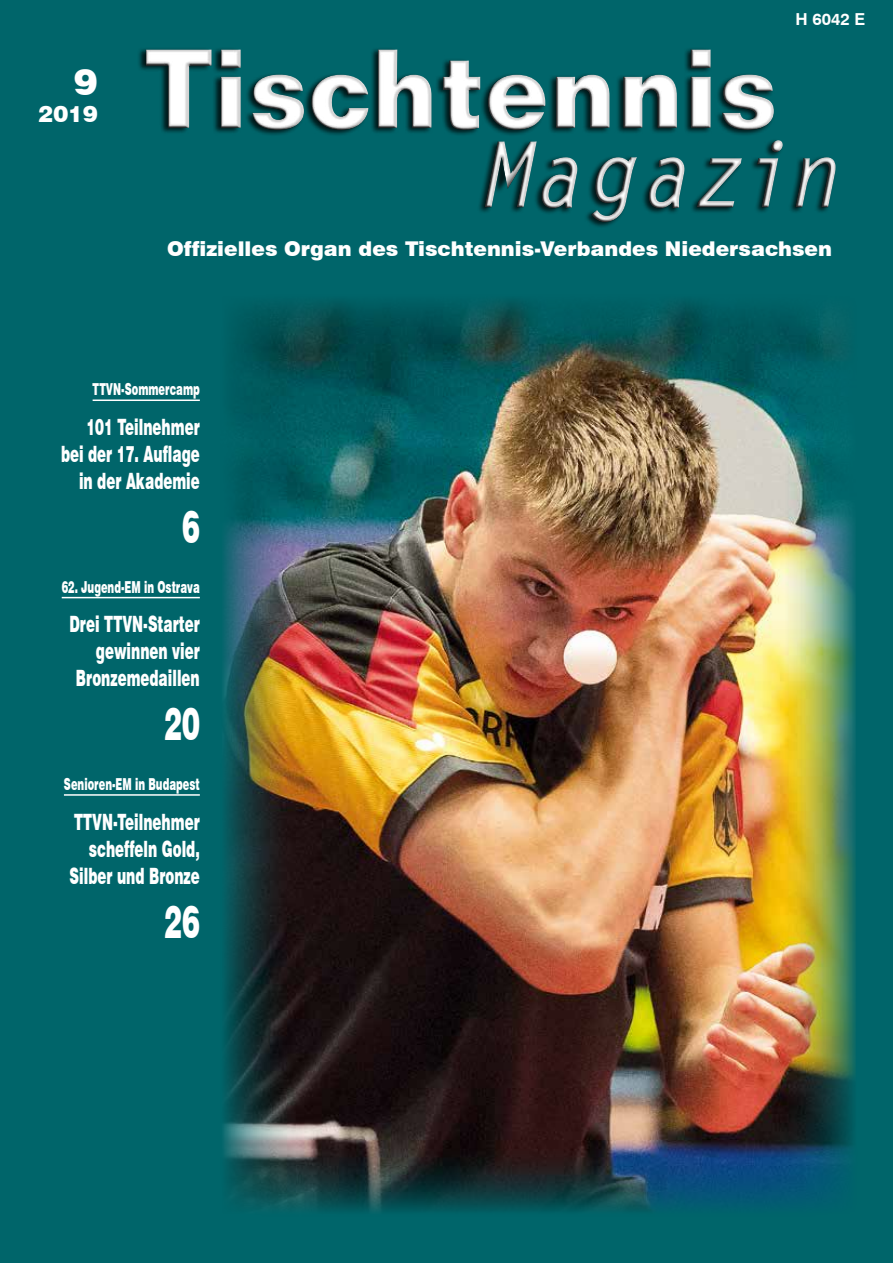
<style>
.page{position:relative;width:893px;height:1263px;background:#00656a}
.page>*{position:absolute;margin:0;border:0;box-sizing:border-box;transform-origin:0 0}
.t1{font:700 109.8px "Folio BT";color:#fff;scale:.96 1}
.t2{font:italic 700 90.75px "Letter Gothic";letter-spacing:.005em;color:#fff;scale:.94 1}
.t3{font:900 45px "Swiss 721 BT";color:#fff;scale:.6 1}
.t4{font:900 36px "Swiss 721 BT";color:#fff}
.t5{font:900 22.5px/27px "Swiss 721 BT";color:#fff;text-align:right;scale:.6 1}
.t6{font:900 22.5px "Swiss 721 BT";color:#fff}
.t7{font:900 20.4px "Swiss 721 BT";color:#fff}
.t8{font:900 16.5px "Swiss 721 BT";color:#fff;scale:.6 1}
.t9{font:700 16.5px "Swiss 721 BT";color:#fff}
</style>
<div class="page">
<hr style="left:93px;top:399px;width:107px;height:2px;background:#fff">
<hr style="left:62px;top:597px;width:138px;height:1px;background:#fff">
<hr style="left:64px;top:794px;width:136px;height:2px;background:#fff">
<img style="left:223px;top:300px;width:632px;height:912px">
<div style="left:143px;top:47px;width:630px;height:85px;background:#000;opacity:.75"></div>
<div style="left:475px;top:116px;width:418px;height:114px;background:#000;opacity:.75"></div>
<div style="left:490px;top:138px;width:348px;height:84px;background:#fff;opacity:.75"></div>
<div style="left:483px;top:139px;width:348px;height:85px;background:#000;opacity:.75"></div>
<h3 class="t4" style="left:74px;top:61px;width:25px">9</h3>
<p class="t6" style="left:39px;top:101px;width:61px">2019</p>
<p class="t9" style="left:795px;top:9px;width:71px">H 6042 E</p>
<h1 class="t1" style="left:144px;top:21px;width:662px">Tischtennis</h1>
<h2 class="t2" style="left:483px;top:116px;width:384px">Magazin</h2>
<p class="t7" style="left:167px;top:236px;width:666px">Offizielles Organ des Tischtennis-Verbandes Niedersachsen</p>
<p class="t8" style="left:93px;top:379px;width:180px">TTVN-Sommercamp</p>
<p class="t5" style="left:61px;top:413px;width:233px">101 Teilnehmer bei der 17. Auflage in der Akademie</p>
<h3 class="t3" style="left:182px;top:500px;width:31px">6</h3>
<p class="t8" style="left:62px;top:577px;width:232px">62. Jugend-EM in Ostrava</p>
<p class="t5" style="left:69px;top:611px;width:219px">Drei TTVN-Starter gewinnen vier<br>Bronzemedaillen</p>
<h3 class="t3" style="left:164px;top:697px;width:61px">20</h3>
<p class="t8" style="left:64px;top:774px;width:228px">Senioren-EM in Budapest</p>
<p class="t5" style="left:70px;top:808px;width:219px">TTVN-Teilnehmer scheffeln Gold,<br>Silber und Bronze</p>
<h3 class="t3" style="left:164px;top:894px;width:61px">26</h3>
</div>
